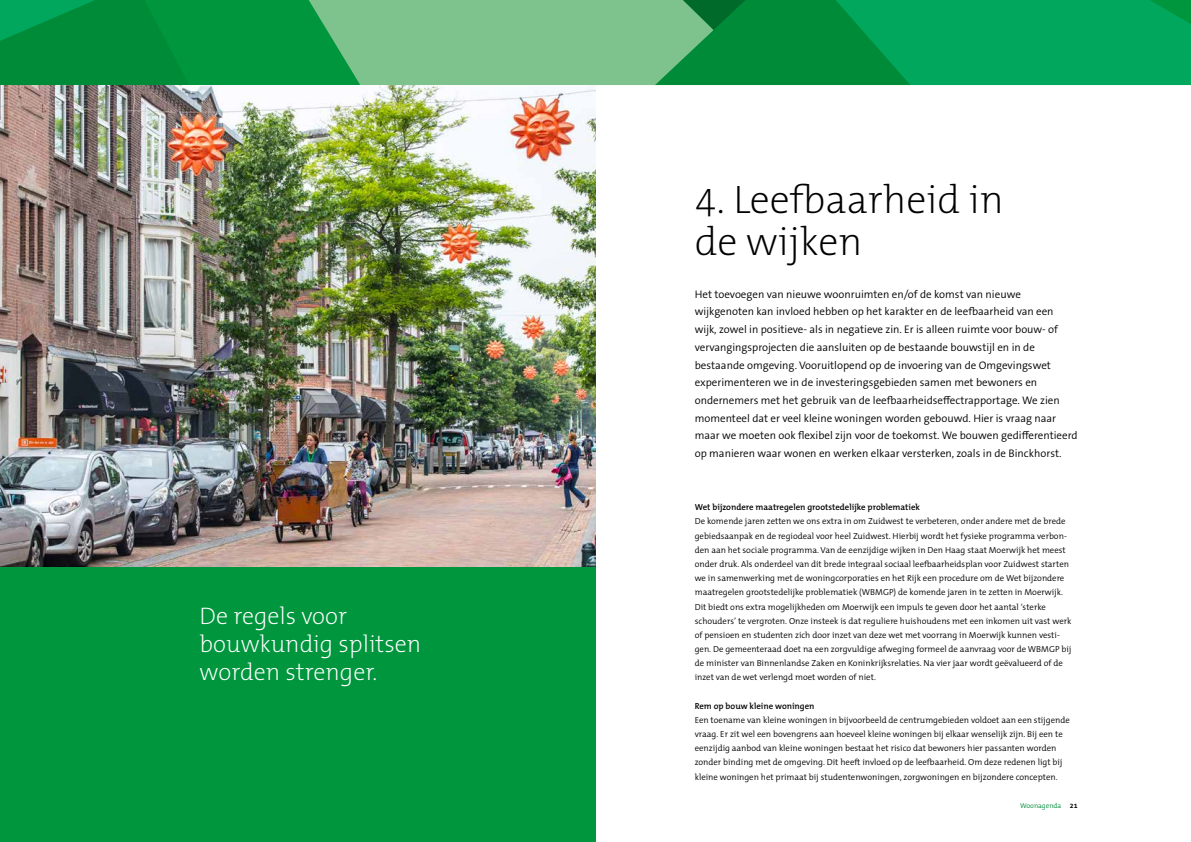
<style>
.page{position:relative;width:1191px;height:842px;background:#fff}
.page>*{position:absolute;margin:0;border:0;box-sizing:border-box;transform-origin:0 0}
.t1{font:200 40px/42.5px "The Mix B W2";color:#000}
.t2{font:200 24px/28.3px "The Mix B W2";color:#fff}
.t3{font:300 11px/17.7px "The Sans B W4";color:#000}
.t4{font:300 8.8px/14.2px "The Mix B W4";color:#000}
.t5{font:600 8.8px "The Mix B W6";color:#000}
.t6{font:300 7px "The Mix B W4";color:#008b39}
.s1{font-family:"The Mix B W7";font-weight:700;color:#000}
</style>
<div class="page">
<svg style="left:759px;top:0;width:432px;height:85px;background:#009f52"></svg>
<svg style="left:0;top:0;width:759px;height:85px;background:#3aa762"></svg>
<div style="left:0;top:85px;width:595px;height:757px;background:#00963e"></div>
<img style="left:0;top:85px;width:595px;height:481px">
<h2 class="t2" style="left:199px;top:602px;width:223px">De regels voor bouwkundig splitsen worden strenger.</h2>
<h1 class="t1" style="left:694px;top:178px;width:310px">4. Leefbaarheid in de wijken</h1>
<p class="t3" style="left:694px;top:285px;width:384px">Het toevoegen van nieuwe woonruimten en/of de komst van nieuwe wijkgenoten kan invloed hebben op het karakter en de leefbaarheid van een wijk, zowel in positieve- als in negatieve zin. Er is alleen ruimte voor bouw- of vervangingsprojecten die aansluiten op de bestaande bouwstijl en in de bestaande omgeving. Vooruitlopend op de invoering van de Omgevingswet experimenteren we in de investeringsgebieden samen met bewoners en ondernemers met het gebruik van de leefbaarheidseffectrapportage. We zien momenteel dat er veel kleine woningen worden gebouwd. Hier is vraag naar maar we moeten ook flexibel zijn voor de toekomst. We bouwen gedifferentieerd op manieren waar wonen en werken elkaar versterken, zoals in de Binckhorst.</p>
<p class="t5" style="left:694px;top:502px;width:227px">Wet bijzondere maatregelen grootstedelijke problematiek</p>
<p class="t4" style="left:694px;top:514px;width:378px">De komende jaren zetten we ons extra in om Zuidwest te verbeteren, onder andere met de brede gebiedsaanpak en de regiodeal voor heel Zuidwest. Hierbij wordt het fysieke programma verbon&shy;den aan het sociale programma. Van de eenzijdige wijken in Den Haag staat Moerwijk het meest onder druk. Als onderdeel van dit brede integraal sociaal leefbaarheidsplan voor Zuidwest starten we in samenwerking met de woningcorporaties en het Rijk een procedure om de Wet bijzondere maatregelen grootstedelijke problematiek (WBMGP) de komende jaren in te zetten in Moerwijk.<br>Dit biedt ons extra mogelijkheden om Moerwijk een impuls te geven door het aantal ‘sterke schouders’ te vergroten. Onze insteek is dat reguliere huishoudens met een inkomen uit vast werk of pensioen en studenten zich door inzet van deze wet met voorrang in Moerwijk kunnen vesti&shy;gen. De gemeenteraad doet na een zorgvuldige afweging formeel de aanvraag voor de WBMGP bij de minister van Binnenlandse Zaken en Koninkrijksrelaties. Na vier jaar wordt geëvalueerd of de inzet van de wet verlengd moet worden of niet.</p>
<p class="t5" style="left:694px;top:700px;width:121px">Rem op bouw kleine woningen</p>
<p class="t4" style="left:694px;top:713px;width:376px">Een toename van kleine woningen in bijvoorbeeld de centrumgebieden voldoet aan een stijgende vraag. Er zit wel een bovengrens aan hoeveel kleine woningen bij elkaar wenselijk zijn. Bij een te eenzijdig aanbod van kleine woningen bestaat het risico dat bewoners hier passanten worden zonder binding met de omgeving. Dit heeft invloed op de leefbaarheid. Om deze redenen ligt bij kleine woningen het primaat bij studentenwoningen, zorgwoningen en bijzondere concepten.</p>
<p class="t6" style="left:1020px;top:801px;width:59px">Woonagenda <span class="s1">21</span></p>
</div>
